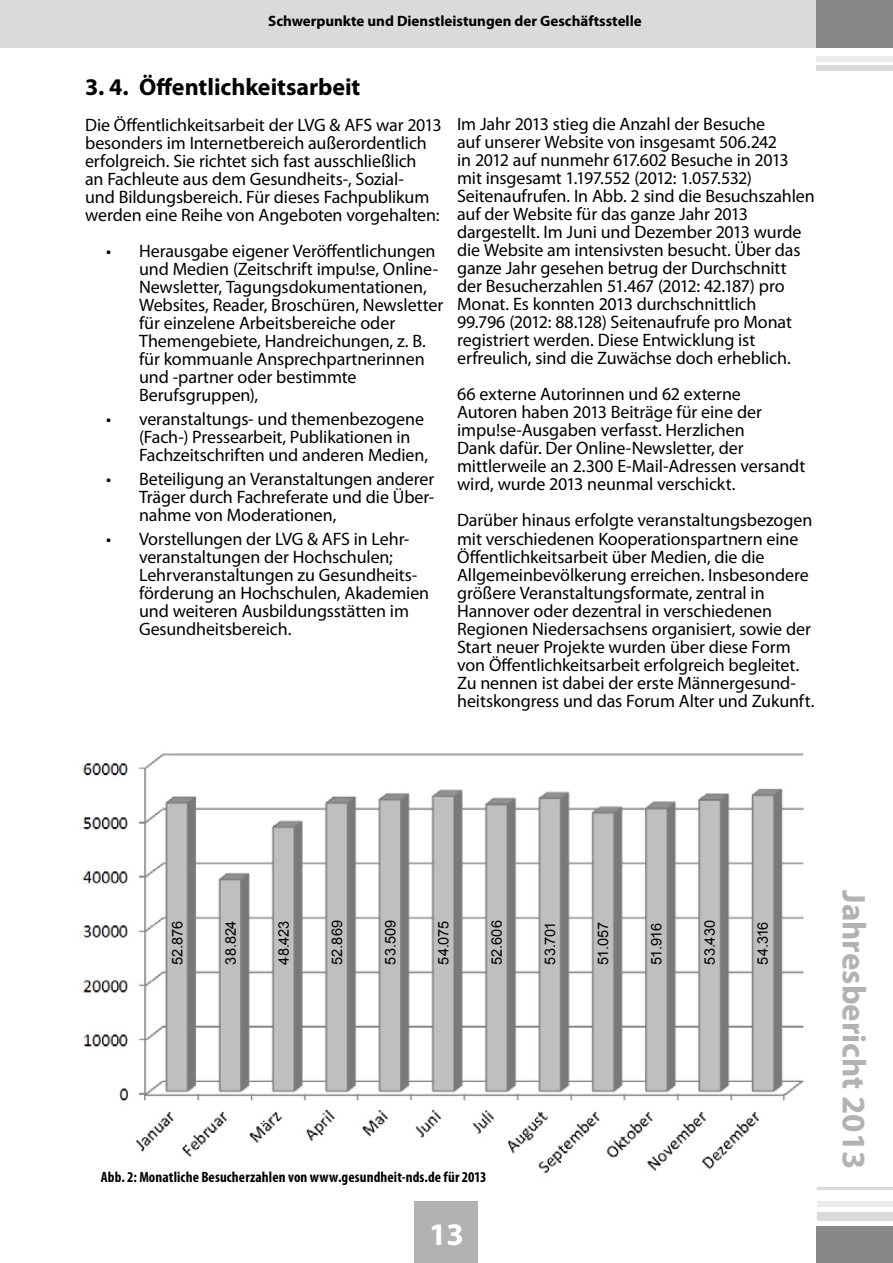
<style>
.page{position:relative;width:893px;height:1263px;background:#fff}
.page>*{position:absolute;margin:0;border:0;box-sizing:border-box;transform-origin:0 0}
.t1{font:700 33px "Myriad Pro";color:#b1b2b4}
.t2{font:700 31.5px "Myriad Pro";color:#fff}
.t3{font:700 24px "Myriad Pro";color:#000}
.t4{font:18px/18px "Myriad Pro";letter-spacing:-.005em;color:#000}
.t5{font:700 condensed 15px "Myriad Pro";letter-spacing:.01em;color:#000}
.t6{font:700 15px "Myriad Pro";color:#000}
.t7{font:14.55px "Arial";letter-spacing:-.01em;color:#000}
</style>
<div class="page">
<img style="left:82px;top:753px;width:722px;height:420px">
<div style="left:0;top:0;width:893px;height:48px;background:#d9dadb"></div>
<div style="left:817px;top:1202px;width:76px;height:5px;background:#ececed"></div>
<hr style="left:817px;top:1187px;width:76px;height:2px;background:#d9dadb">
<div style="left:816px;top:1226px;width:77px;height:37px;background:#878889"></div>
<div style="left:817px;top:1212px;width:76px;height:9px;background:#d9dadb"></div>
<div style="left:816px;top:56px;width:77px;height:5px;background:#ececed"></div>
<div style="left:816px;top:65px;width:77px;height:6px;background:#d9dadb"></div>
<div style="left:816px;top:0;width:77px;height:48px;background:#878889"></div>
<div style="left:415px;top:1201px;width:63px;height:62px;background:#b1b2b4"></div>
<p class="t6" style="left:268px;top:11px;width:375px">Schwerpunkte und Dienstleistungen der Geschäftsstelle</p>
<h3 class="t3" style="left:85px;top:71px;width:277px">3. 4. Öffentlichkeitsarbeit</h3>
<p class="t4" style="left:85px;top:115px;width:358px">Die Öffentlichkeitsarbeit der LVG &amp; AFS war 2013 besonders im Internetbereich außerordentlich erfolgreich. Sie richtet sich fast ausschließlich<br>an Fachleute aus dem Gesundheits-, Sozial-<br>und Bildungsbereich. Für dieses Fachpublikum werden eine Reihe von Angeboten vorgehalten:</p>
<p class="t4" style="left:139px;top:241px;width:306px;text-indent:-33px">• Herausgabe eigener Veröffentlichungen und Medien (Zeitschrift impu!se, Online-Newsletter, Tagungsdokumentationen, Websites, Reader, Broschüren, Newsletter für einzelene Arbeitsbereiche oder Themengebiete, Handreichungen, z. B. für kommuanle Ansprechpartnerinnen und -partner oder bestimmte Berufsgruppen),</p>
<p class="t4" style="left:139px;top:409px;width:291px;text-indent:-33px">• veranstaltungs- und themenbezogene (Fach-) Pressearbeit, Publikationen in<br>Fachzeitschriften und anderen Medien,</p>
<p class="t4" style="left:139px;top:469px;width:297px;text-align:justify;text-indent:-33px">• Beteiligung an Veranstaltungen anderer Träger durch Fachreferate und die Über&shy;nahme von Moderationen,</p>
<p class="t4" style="left:139px;top:529px;width:292px;text-indent:-33px">• Vorstellungen der LVG &amp; AFS in Lehr&shy;veranstaltungen der Hochschulen; Lehrveranstaltungen zu Gesundheits&shy;förderung an Hochschulen, Akademien und weiteren Ausbildungsstätten im Gesundheitsbereich.</p>
<p class="t4" style="left:457px;top:115px;width:359px">Im Jahr 2013 stieg die Anzahl der Besuche<br>auf unserer Website von insgesamt 506.242<br>in 2012 auf nunmehr 617.602 Besuche in 2013 mit insgesamt 1.197.552 (2012: 1.057.532)<br>Seitenaufrufen. In Abb. 2 sind die Besuchszahlen auf der Website für das ganze Jahr 2013 dargestellt. Im Juni und Dezember 2013 wurde die Website am intensivsten besucht. Über das ganze Jahr gesehen betrug der Durchschnitt der Besucherzahlen 51.467 (2012: 42.187) pro Monat. Es konnten 2013 durchschnittlich<br>99.796 (2012: 88.128) Seitenaufrufe pro Monat registriert werden. Diese Entwicklung ist erfreulich, sind die Zuwächse doch erheblich.</p>
<p class="t4" style="left:457px;top:385px;width:350px">66 externe Autorinnen und 62 externe Autoren haben 2013 Beiträge für eine der impu!se-Ausgaben verfasst. Herzlichen<br>Dank dafür. Der Online-Newsletter, der mittlerweile an 2.300 E-Mail-Adressen versandt wird, wurde 2013 neunmal verschickt.</p>
<p class="t4" style="left:457px;top:511px;width:359px">Darüber hinaus erfolgte veranstaltungsbezogen mit verschiedenen Kooperationspartnern eine Öffentlichkeitsarbeit über Medien, die die Allgemeinbevölkerung erreichen. Insbesondere größere Veranstaltungsformate, zentral in Hannover oder dezentral in verschiedenen Regionen Niedersachsens organisiert, sowie der Start neuer Projekte wurden über diese Form von Öffentlichkeitsarbeit erfolgreich begleitet.<br>Zu nennen ist dabei der erste Männergesund&shy;heitskongress und das Forum Alter und Zukunft.</p>
<p class="t7" style="left:168px;top:964px;width:45px;rotate:-90deg">52.876</p>
<p class="t7" style="left:221px;top:964px;width:46px;rotate:-90deg">38.824</p>
<p class="t7" style="left:274px;top:964px;width:45px;rotate:-90deg">48.423</p>
<p class="t7" style="left:327px;top:964px;width:46px;rotate:-90deg">52.869</p>
<p class="t7" style="left:381px;top:964px;width:46px;rotate:-90deg">53.509</p>
<p class="t7" style="left:434px;top:964px;width:45px;rotate:-90deg">54.075</p>
<p class="t7" style="left:487px;top:964px;width:46px;rotate:-90deg">52.606</p>
<p class="t7" style="left:540px;top:964px;width:44px;rotate:-90deg">53.701</p>
<p class="t7" style="left:594px;top:964px;width:44px;rotate:-90deg">51.057</p>
<p class="t7" style="left:647px;top:964px;width:43px;rotate:-90deg">51.916</p>
<p class="t7" style="left:700px;top:964px;width:46px;rotate:-90deg">53.430</p>
<p class="t7" style="left:753px;top:964px;width:45px;rotate:-90deg">54.316</p>
<p class="t5" style="left:101px;top:1167px;width:387px">Abb. 2: Monatliche Besucherzahlen von www.gesundheit-nds.de für 2013</p>
<h2 class="t2" style="left:429px;top:1214px;width:36px">13</h2>
<h1 class="t1" style="left:875px;top:890px;width:281px;rotate:90deg">Jahresbericht 2013</h1>
</div>
